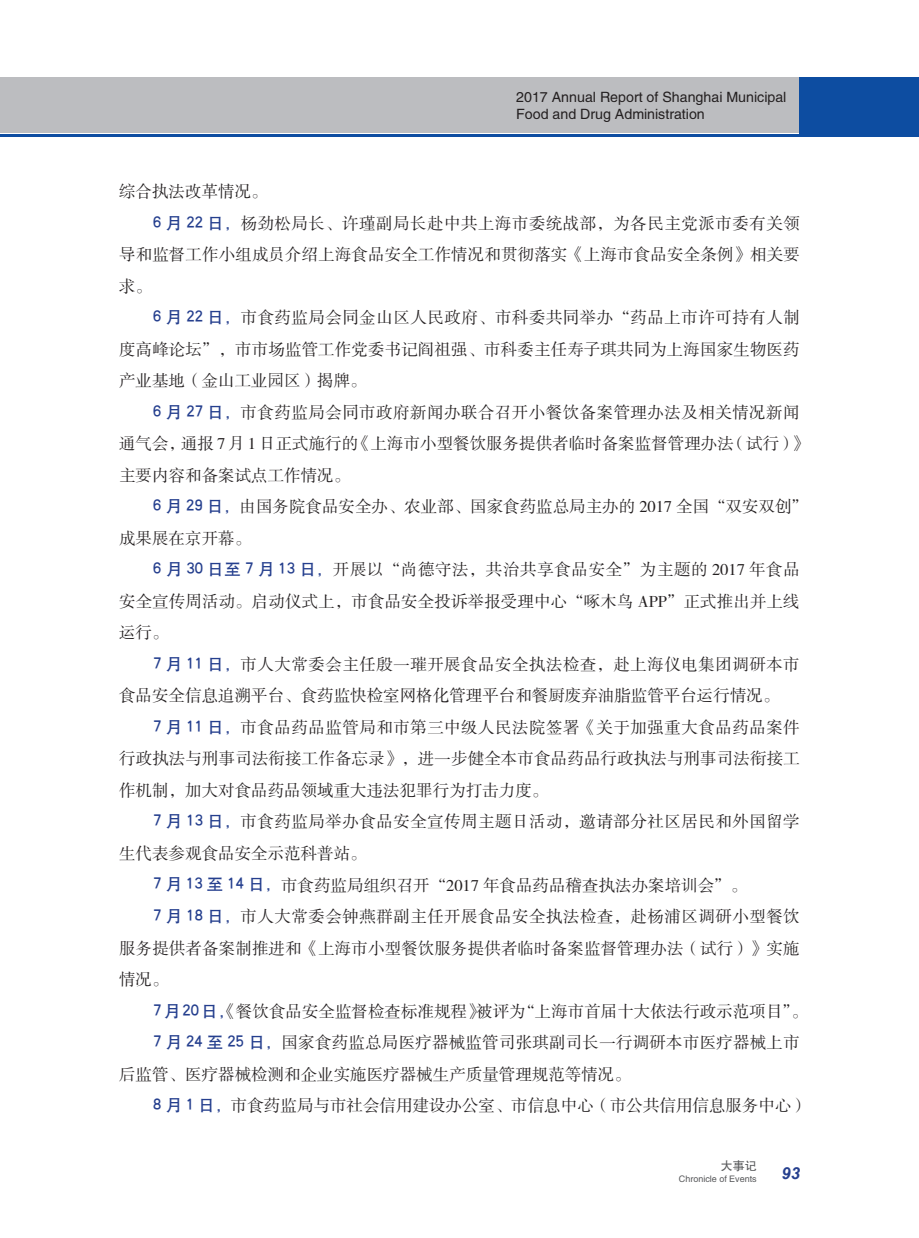
<style>
.page{position:relative;width:919px;height:1238px;background:#fff}
.page>*{position:absolute;margin:0;border:0;box-sizing:border-box;transform-origin:0 0}
.t1{font:16.5px "FZSSJW GB1 0";letter-spacing:.005em;color:#231f20}
.t2{font:16.5px "FZSSJW GB1 0";letter-spacing:.03em;color:#231f20}
.t3{font:16.5px "FZSSJW GB1 0";letter-spacing:.04em;color:#231f20}
.t4{font:16.5px "FZSSJW GB1 0";letter-spacing:.025em;color:#231f20}
.t5{font:italic 700 16.5px "Arial";color:#253f8e}
.t6{font:14.25px/17.1px "FZHTJW GB1 0";color:#231f20}
.t7{font:12px "FZHTJW GB1 0";color:#57585a}
.t8{font:9px "FZHTJW GB1 0";color:#57585a}
.s1{font-family:"H Yb 1 gj";color:#253f8e}
</style>
<div class="page">
<div style="left:0;top:77px;width:799px;height:56px;background:#bcbdc0"></div>
<hr style="left:0;top:135px;width:799px;height:2px;background:#0d4da1">
<div style="left:799px;top:77px;width:119px;height:60px;background:#0d4da1"></div>
<p class="t6" style="left:516px;top:89px;width:271px">2017 Annual Report of Shanghai Municipal<br>Food and Drug Administration</p>
<p class="t1" style="left:119px;top:183px;width:150px">综合执法改革情况。</p>
<p class="t2" style="left:153px;top:214px;width:648px"><span class="s1">6 月 22 日，</span>杨劲松局长、许瑾副局长赴中共上海市委统战部，为各民主党派市委有关领</p>
<p class="t1" style="left:119px;top:246px;width:682px">导和监督工作小组成员介绍上海食品安全工作情况和贯彻落实《上海市食品安全条例》相关要</p>
<p class="t1" style="left:119px;top:277px;width:34px">求。</p>
<p class="t2" style="left:153px;top:309px;width:648px"><span class="s1">6 月 22 日，</span>市食药监局会同金山区人民政府、市科委共同举办“药品上市许可持有人制</p>
<p class="t1" style="left:119px;top:340px;width:682px">度高峰论坛”，市市场监管工作党委书记阎祖强、市科委主任寿子琪共同为上海国家生物医药</p>
<p class="t1" style="left:119px;top:372px;width:249px">产业基地（金山工业园区）揭牌。</p>
<p class="t4" style="left:153px;top:403px;width:648px"><span class="s1">6 月 27 日，</span>市食药监局会同市政府新闻办联合召开小餐饮备案管理办法及相关情况新闻</p>
<p class="t1" style="left:119px;top:435px;width:690px">通气会，通报 7 月 1 日正式施行的《上海市小型餐饮服务提供者临时备案监督管理办法（试行）》</p>
<p class="t1" style="left:119px;top:466px;width:232px">主要内容和备案试点工作情况。</p>
<p class="t1" style="left:153px;top:498px;width:656px"><span class="s1">6 月 29 日，</span>由国务院食品安全办、农业部、国家食药监总局主办的 2017 全国“双安双创”</p>
<p class="t1" style="left:119px;top:529px;width:133px">成果展在京开幕。</p>
<p class="t3" style="left:153px;top:561px;width:648px"><span class="s1">6 月 30 日至 7 月 13 日，</span>开展以“尚德守法，共治共享食品安全”为主题的 2017 年食品</p>
<p class="t1" style="left:119px;top:592px;width:682px">安全宣传周活动。启动仪式上，市食品安全投诉举报受理中心“啄木鸟 APP”正式推出并上线</p>
<p class="t1" style="left:119px;top:624px;width:51px">运行。</p>
<p class="t2" style="left:153px;top:655px;width:648px"><span class="s1">7 月 11 日，</span>市人大常委会主任殷一璀开展食品安全执法检查，赴上海仪电集团调研本市</p>
<p class="t1" style="left:119px;top:687px;width:662px">食品安全信息追溯平台、食药监快检室网格化管理平台和餐厨废弃油脂监管平台运行情况。</p>
<p class="t2" style="left:153px;top:718px;width:648px"><span class="s1">7 月 11 日，</span>市食品药品监管局和市第三中级人民法院签署《关于加强重大食品药品案件</p>
<p class="t1" style="left:119px;top:750px;width:682px">行政执法与刑事司法衔接工作备忘录》，进一步健全本市食品药品行政执法与刑事司法衔接工</p>
<p class="t1" style="left:119px;top:781px;width:431px">作机制，加大对食品药品领域重大违法犯罪行为打击力度。</p>
<p class="t2" style="left:153px;top:813px;width:648px"><span class="s1">7 月 13 日，</span>市食药监局举办食品安全宣传周主题日活动，邀请部分社区居民和外国留学</p>
<p class="t1" style="left:119px;top:844px;width:249px">生代表参观食品安全示范科普站。</p>
<p class="t1" style="left:153px;top:876px;width:595px"><span class="s1">7 月 13 至 14 日，</span>市食药监局组织召开“2017 年食品药品稽查执法办案培训会”。</p>
<p class="t2" style="left:153px;top:907px;width:648px"><span class="s1">7 月 18 日，</span>市人大常委会钟燕群副主任开展食品安全执法检查，赴杨浦区调研小型餐饮</p>
<p class="t1" style="left:119px;top:939px;width:682px">服务提供者备案制推进和《上海市小型餐饮服务提供者临时备案监督管理办法（试行）》实施</p>
<p class="t1" style="left:119px;top:970px;width:51px">情况。</p>
<p class="t1" style="left:153px;top:1002px;width:656px"><span class="s1">7月 20日，</span>《餐饮食品安全监督检查标准规程》被评为“上海市首届十大依法行政示范项目”。</p>
<p class="t1" style="left:153px;top:1033px;width:648px"><span class="s1">7 月 24 至 25 日，</span>国家食药监总局医疗器械监管司张琪副司长一行调研本市医疗器械上市</p>
<p class="t1" style="left:119px;top:1065px;width:513px">后监管、医疗器械检测和企业实施医疗器械生产质量管理规范等情况。</p>
<p class="t1" style="left:153px;top:1096px;width:656px"><span class="s1">8 月 1 日，</span>市食药监局与市社会信用建设办公室、市信息中心（市公共信用信息服务中心）</p>
<p class="t7" style="left:720px;top:1159px;width:37px">大事记</p>
<p class="t8" style="left:679px;top:1173px;width:79px">Chronicle of Events</p>
<p class="t5" style="left:781px;top:1161px;width:20px">93</p>
</div>
